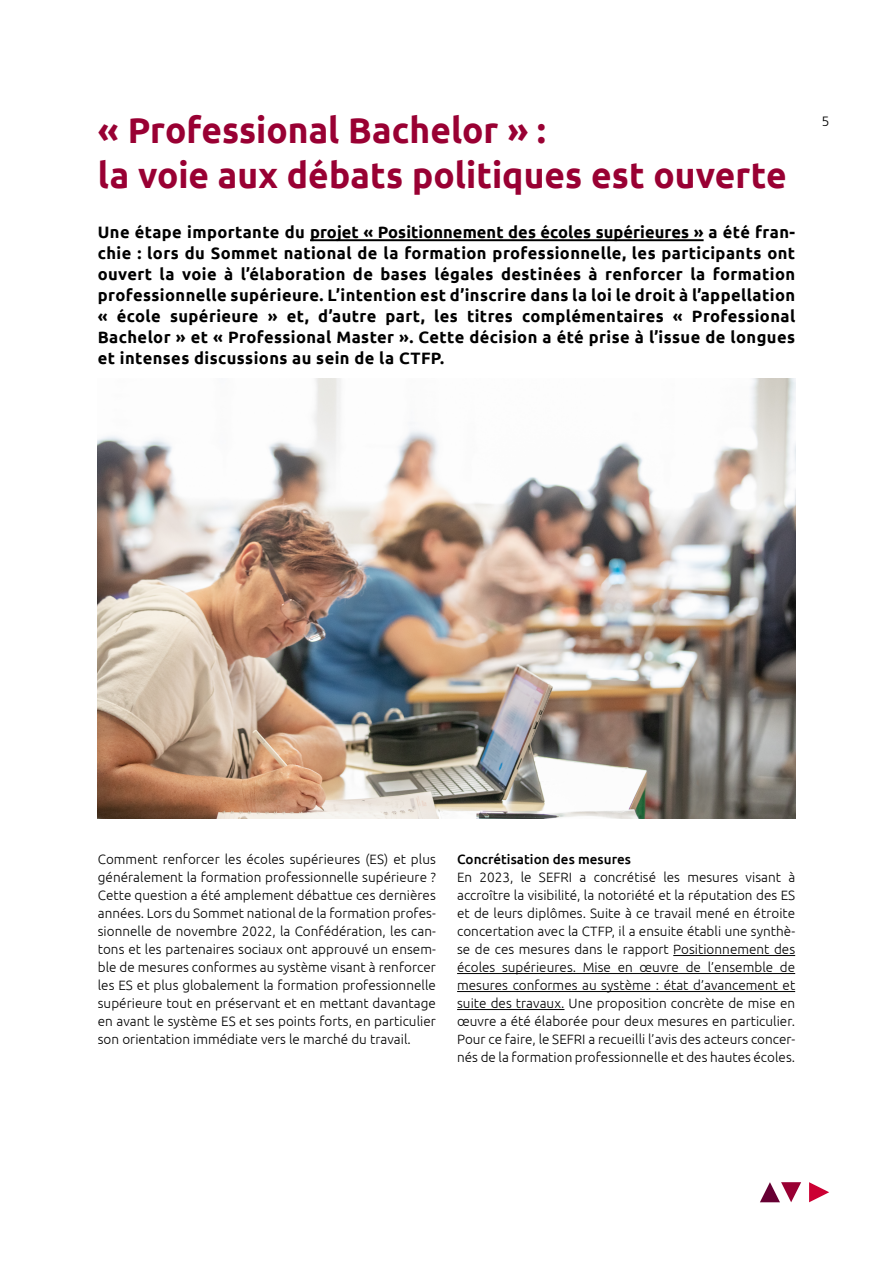
<style>
.page{position:relative;width:893px;height:1263px;background:#fff}
.page>*{position:absolute;margin:0;border:0;box-sizing:border-box;transform-origin:0 0}
.t1{font:700 36px/45px "Ubuntu";color:#903}
.t2{font:700 16.5px/21px "Ubuntu";letter-spacing:.025em;color:#000;text-align:justify}
.t3{font:300 13.5px/18px "Ubuntu";letter-spacing:.005em;color:#000;text-align:justify}
.t4{font:500 13.5px "Ubuntu";letter-spacing:.005em;color:#000}
.t5{font:300 13.5px "Frutiger LT Std";color:#000}
</style>
<div class="page">
<hr style="left:673px;top:955px;width:122px;height:1px;background:#000">
<hr style="left:457px;top:973px;width:338px;height:1px;background:#000">
<hr style="left:457px;top:991px;width:338px;height:1px;background:#000">
<hr style="left:457px;top:1009px;width:107px;height:1px;background:#000">
<img style="left:98px;top:379px;width:697px;height:440px">
<hr style="left:310px;top:239px;width:394px;height:2px;background:#000">
<svg style="left:760px;top:1182px;width:41px;height:20px"></svg>
<svg style="left:809px;top:1182px;width:20px;height:20px"></svg>
<h1 class="t1" style="left:98px;top:107px;width:690px">« Professional Bachelor » :<br>la voie aux débats politiques est ouverte</h1>
<p class="t2" style="left:98px;top:222px;width:699px">Une étape importante du projet « Positionnement des écoles supérieures » a été fran&shy;chie : lors du Sommet national de la formation professionnelle, les participants ont ouvert la voie à l’élaboration de bases légales destinées à renforcer la formation professionnelle supérieure. L’intention est d’inscrire dans la loi le droit à l’appellation « école supérieure » et, d’autre part, les titres complémentaires « Professional Bachelor » et « Professional Master ». Cette décision a été prise à l’issue de longues et intenses discussions au sein de la CTFP.</p>
<p class="t5" style="left:822px;top:114px;width:9px">5</p>
<p class="t3" style="left:98px;top:850px;width:340px">Comment renforcer les écoles supérieures (ES) et plus généralement la formation professionnelle supérieure ?<br>Cette question a été amplement débattue ces dernières années. Lors du Sommet national de la formation profes&shy;sionnelle de novembre 2022, la Confédération, les can&shy;tons et les partenaires sociaux ont approuvé un ensem&shy;ble de mesures conformes au système visant à renforcer les ES et plus globalement la formation professionnelle supérieure tout en préservant et en mettant davantage en avant le système ES et ses points forts, en particulier son orientation immédiate vers le marché du travail.</p>
<p class="t4" style="left:457px;top:851px;width:175px">Concrétisation des mesures</p>
<p class="t3" style="left:457px;top:868px;width:340px">En 2023, le SEFRI a concrétisé les mesures visant à accroître la visibilité, la notoriété et la réputation des ES et de leurs diplômes. Suite à ce travail mené en étroite concertation avec la CTFP, il a ensuite établi une synthè&shy;se de ces mesures dans le rapport Positionnement des écoles supérieures. Mise en œuvre de l’ensemble de mesures conformes au système : état d’avancement et suite des travaux. Une proposition concrète de mise en œuvre a été élaborée pour deux mesures en particulier.<br>Pour ce faire, le SEFRI a recueilli l’avis des acteurs concer&shy;nés de la formation professionnelle et des hautes écoles.</p>
</div>
